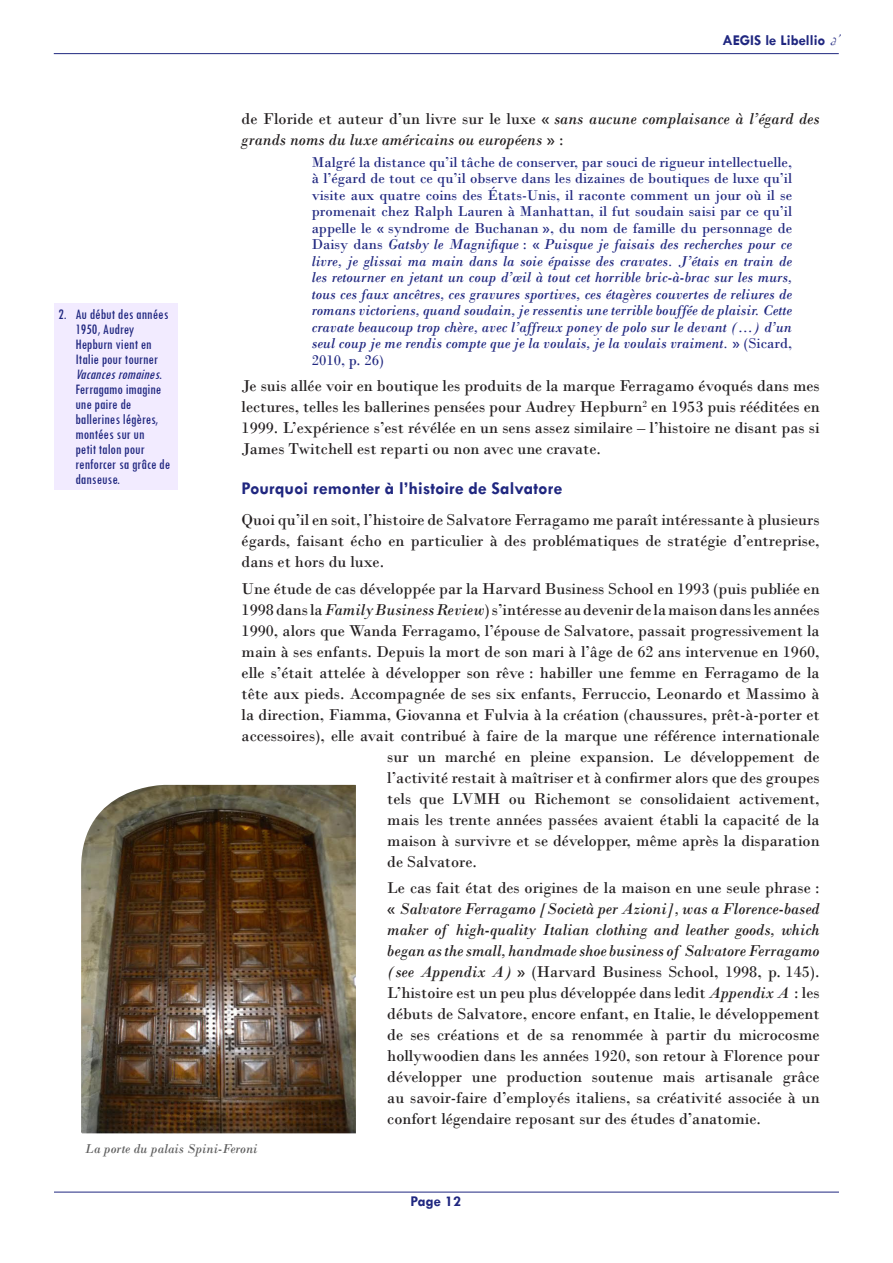
<style>
.page{position:relative;width:893px;height:1263px;background:#fff}
.page>*{position:absolute;margin:0;border:0;box-sizing:border-box;transform-origin:0 0}
.Article_-_Sous_titre{font:700 18px "Tw Cen";color:#202780}
.Article_-_Texte{font:16.5px/21px "Bodoni";color:#231f20;text-align:justify}
.Article_-_Texte-2{font:italic 16.5px/21px "Bodoni";color:#231f20}
.Article_-_Extraits{font:italic 15px/16.5px "Bodoni";color:#202780;text-align:justify}
.t1{font:condensed 15px/15px "Tw Cen";color:#202780}
.Article_-_Auteur_2_o{font:700 15px "Tw Cen";color:#202780}
.Article_-_Légendes_p{font:italic 13.5px "Bodoni";color:#5f5f5f}
.s1{font-style:italic}
.s2{font-family:"French Script";font-weight:400;font-style:italic;font-size:16.5px}
.s3{font-style:normal}
</style>
<div class="page">
<hr style="left:54px;top:1192px;width:785px;height:1px;background:#202780">
<hr style="left:54px;top:53px;width:785px;height:1px;background:#202780">
<div style="left:54px;top:303px;width:123px;height:187px;background:#f2ebff"></div>
<img style="left:81px;top:785px;width:275px;height:348px">
<p class="t1" style="left:75px;top:306px;width:96px;text-indent:-17px">2. Au début des années<br>1950, Audrey<br>Hepburn vient en<br>Italie pour tourner<br><span class="s1">Vacancesromaines</span>.<br>Ferragamo imagine une paire de ballerines légères, montées sur un<br>petit talon pour renforcer sa grâce de danseuse.</p>
<p class="Article_-_Auteur_2_o" style="left:722px;top:31px;width:124px">AEGIS le Libellio <span class="s2">d’</span></p>
<p class="Article_-_Texte-2" style="left:242px;top:108px;width:579px"><span class="s3">de Floride et auteur d’un livre sur le luxe «</span> sans aucune complaisance à l’égard des grands noms du luxe américains ou européens <span class="s3">» :</span></p>
<p class="Article_-_Extraits" style="left:312px;top:154px;width:482px"><span class="s3">Malgré la distance qu’il tâche de conserver, par souci de rigueur intellectuelle, à l’égard de tout ce qu’il observe dans les dizaines de boutiques de luxe qu’il visite aux quatre coins des États-Unis, il raconte comment un jour où il se promenait chez Ralph Lauren à Manhattan, il fut soudain saisi par ce qu’il appelle le « syndrome de Buchanan », du nom de famille du personnage de Daisy dans</span> Gatsby le Magnifique <span class="s3">: «</span> Puisque je faisais des recherches pour ce livre, je glissai ma main dans la soie épaisse des cravates. J’étais en train de les retourner en jetant un coup d’œil à tout cet horrible bric-à-brac sur les murs, tous ces faux ancêtres, ces gravures sportives, ces étagères couvertes de reliures de romans victoriens, quand soudain, je ressentis une terrible bouffée de plaisir. Cette cravate beaucoup trop chère, avec l’affreux poney de polo sur le devant (…) d’un seul coup je me rendis compte que je la voulais, je la voulais vraiment. <span class="s3">» (Sicard, 2010, p. 26)</span></p>
<p class="Article_-_Texte" style="left:242px;top:375px;width:580px">Je suis allée voir en boutique les produits de la marque Ferragamo évoqués dans mes lectures, telles les ballerines pensées pour Audrey Hepburn<sup>2</sup> en 1953 puis rééditées en 1999. L’expérience s’est révélée en un sens assez similaire – l’histoire ne disant pas si James Twitchell est reparti ou non avec une cravate.</p>
<p class="Article_-_Sous_titre" style="left:242px;top:478px;width:322px">Pourquoi remonter à l’histoire de Salvatore</p>
<p class="Article_-_Texte" style="left:242px;top:509px;width:579px">Quoi qu’il en soit, l’histoire de Salvatore Ferragamo me paraît intéressante à plusieurs égards, faisant écho en particulier à des problématiques de stratégie d’entreprise, dans et hors du luxe.</p>
<p class="Article_-_Texte" style="left:242px;top:578px;width:579px">Une étude de cas développée par la Harvard Business School en 1993 (puis publiée en</p>
<p class="Article_-_Texte" style="left:242px;top:599px;width:579px">1998 dans la <span class="s1">Family Business Review</span>) s’intéresse au devenir de la maison dans les années</p>
<p class="Article_-_Texte" style="left:242px;top:620px;width:579px">1990, alors que Wanda Ferragamo, l’épouse de Salvatore, passait progressivement la</p>
<p class="Article_-_Texte" style="left:242px;top:641px;width:580px">main à ses enfants. Depuis la mort de son mari à l’âge de 62 ans intervenue en 1960,</p>
<p class="Article_-_Texte" style="left:242px;top:662px;width:579px">elle s’était attelée à développer son rêve : habiller une femme en Ferragamo de la</p>
<p class="Article_-_Texte" style="left:242px;top:683px;width:579px">tête aux pieds. Accompagnée de ses six enfants, Ferruccio, Leonardo et Massimo à</p>
<p class="Article_-_Texte" style="left:242px;top:704px;width:579px">la direction, Fiamma, Giovanna et Fulvia à la création (chaussures, prêt-à-porter et</p>
<p class="Article_-_Texte" style="left:242px;top:725px;width:579px">accessoires), elle avait contribué à faire de la marque une référence internationale</p>
<p class="Article_-_Texte" style="left:387px;top:746px;width:434px">sur un marché en pleine expansion. Le développement de</p>
<p class="Article_-_Texte" style="left:387px;top:767px;width:434px">l’activité restait à maîtriser et à confirmer alors que des groupes</p>
<p class="Article_-_Texte" style="left:387px;top:788px;width:434px">tels que LVMH ou Richemont se consolidaient activement,</p>
<p class="Article_-_Texte" style="left:387px;top:809px;width:434px">mais les trente années passées avaient établi la capacité de la</p>
<p class="Article_-_Texte" style="left:387px;top:830px;width:434px">maison à survivre et se développer, même après la disparation</p>
<p class="Article_-_Texte" style="left:387px;top:851px;width:91px">de Salvatore.</p>
<p class="Article_-_Texte" style="left:387px;top:877px;width:434px">Le cas fait état des origines de la maison en une seule phrase : « <span class="s1">Salvatore Ferragamo [Società per Azioni], was a Florence-based maker of high-quality Italian clothing and leather goods, which began as the small, handmade shoe business of Salvatore Ferragamo (see Appendix A)</span> » (Harvard Business School, 1998, p. 145).<br>L’histoire est un peu plus développée dans ledit <span class="s1">Appendix A</span> : les débuts de Salvatore, encore enfant, en Italie, le développement de ses créations et de sa renommée à partir du microcosme hollywoodien dans les années 1920, son retour à Florence pour développer une production soutenue mais artisanale grâce au savoir-faire d’employés italiens, sa créativité associée à un confort légendaire reposant sur des études d’anatomie.</p>
<p class="Article_-_Légendes_p" style="left:85px;top:1140px;width:174px">La porte du palais Spini-Feroni</p>
<p class="Article_-_Auteur_2_o" style="left:410px;top:1192px;width:52px">Page 12</p>
</div>
